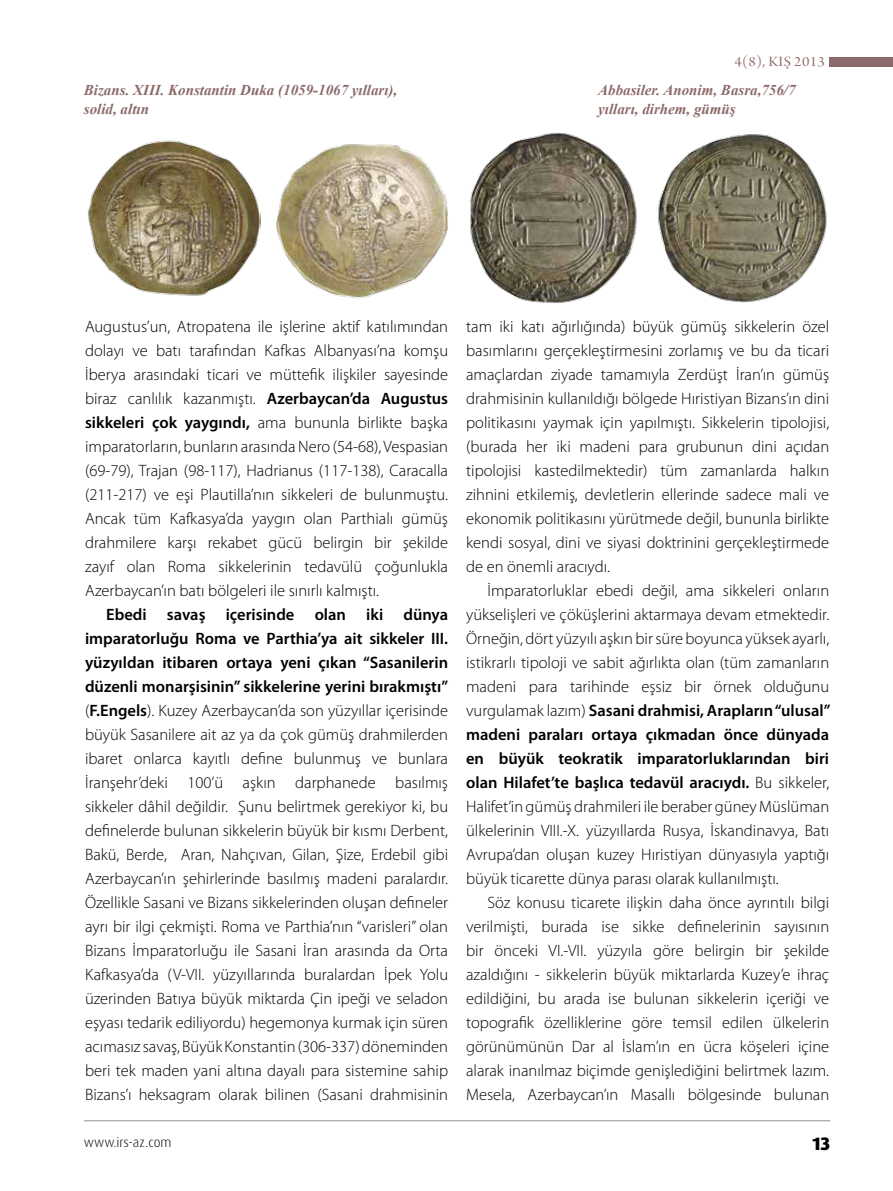
<style>
.page{position:relative;width:893px;height:1191px;background:#fff}
.page>*{position:absolute;margin:0;border:0;box-sizing:border-box;transform-origin:0 0}
.t1{font:800 18px "Dax Pro";color:#000}
.t2{font:300 16.5px/24px "Myriad Pro";color:#000;text-align:justify}
.t3{font:italic 700 15px/18px "Times New Roman";color:#8d6a69}
.t4{font:15px "Arno Pro Display";letter-spacing:.02em;color:#8d6a69;scale:1.1 1}
.t5{font:300 13.5px "Dax Pro";color:#000}
.s1{font-weight:600}
</style>
<div class="page">
<hr style="left:84px;top:1120px;width:746px;height:1px;background:#909090">
<img style="left:470px;top:132px;width:167px;height:171px">
<img style="left:657px;top:134px;width:170px;height:169px">
<img style="left:276px;top:144px;width:172px;height:155px">
<img style="left:87px;top:140px;width:174px;height:156px">
<div style="left:829px;top:57px;width:64px;height:9px;background:#8d6a69"></div>
<p class="t3" style="left:84px;top:81px;width:315px">Bizans. XIII. Konstantin Duka (1059-1067 yılları), solid, altın</p>
<p class="t4" style="left:734px;top:53px;width:84px">4(8), KIŞ 2013</p>
<p class="t3" style="left:598px;top:81px;width:199px">Abbasiler. Anonim, Basra,756/7 yılları, dirhem, gümüş</p>
<p class="t2" style="left:85px;top:314px;width:365px">Augustus’un, Atropatena ile işlerine aktif katılımından dolayı ve batı tarafından Kafkas Albanyası’na komşu İberya arasındaki ticari ve müttefik ilişkiler sayesinde biraz canlılık kazanmıştı. <span class="s1">Azerbaycan’da Augustus sikkeleri çok yaygındı,</span> ama bununla birlikte başka imparatorların, bunların arasında Nero (54-68), Vespasian (69-79), Trajan (98-117), Hadrianus (117-138), Caracalla (211-217) ve eşi Plautilla’nın sikkeleri de bulunmuştu.<br>Ancak tüm Kafkasya’da yaygın olan Parthialı gümüş drahmilere karşı rekabet gücü belirgin bir şekilde zayıf olan Roma sikkelerinin tedavülü çoğunlukla Azerbaycan’ın batı bölgeleri ile sınırlı kalmıştı.</p>
<p class="t2" style="left:85px;top:602px;width:365px;text-indent:21px"><span class="s1">Ebedi savaş içerisinde olan iki dünya imparatorluğu Roma ve Parthia’ya ait sikkeler III. yüzyıldan itibaren ortaya yeni çıkan “Sasanilerin düzenli monarşisinin” sikkelerine yerini bırakmıştı” </span>(<span class="s1">F.Engels</span>). Kuzey Azerbaycan’da son yüzyıllar içerisinde büyük Sasanilere ait az ya da çok gümüş drahmilerden ibaret onlarca kayıtlı define bulunmuş ve bunlara İranşehr’deki 100’ü aşkın darphanede basılmış sikkeler dâhil değildir. Şunu belirtmek gerekiyor ki, bu definelerde bulunan sikkelerin büyük bir kısmı Derbent, Bakü, Berde, Aran, Nahçıvan, Gilan, Şize, Erdebil gibi Azerbaycan’ın şehirlerinde basılmış madeni paralardır.<br>Özellikle Sasani ve Bizans sikkelerinden oluşan defineler ayrı bir ilgi çekmişti. Roma ve Parthia’nın “varisleri” olan Bizans İmparatorluğu ile Sasani İran arasında da Orta Kafkasya’da (V-VII. yüzyıllarında buralardan İpek Yolu üzerinden Batıya büyük miktarda Çin ipeği ve seladon eşyası tedarik ediliyordu) hegemonya kurmak için süren acımasız savaş, Büyük Konstantin (306-337) döneminden beri tek maden yani altına dayalı para sistemine sahip Bizans’ı heksagram olarak bilinen (Sasani drahmisinin</p>
<p class="t2" style="left:466px;top:315px;width:365px">tam iki katı ağırlığında) büyük gümüş sikkelerin özel basımlarını gerçekleştirmesini zorlamış ve bu da ticari amaçlardan ziyade tamamıyla Zerdüşt İran’ın gümüş drahmisinin kullanıldığı bölgede H ıristiyan Bizans’ın dini politikasını yaymak için yapılmıştı. Sikkelerin tipolojisi, (burada her iki madeni para grubunun dini açıdan tipolojisi kastedilmektedir) tüm zamanlarda halkın zihnini etkilemiş, devletlerin ellerinde sadece mali ve ekonomik politikasını yürütmede değil, bununla birlikte kendi sosyal, dini ve siyasi doktrinini gerçekleştirmede de en önemli aracıydı.</p>
<p class="t2" style="left:466px;top:579px;width:366px;text-indent:21px">İmparatorluklar ebedi değil, ama sikkeleri onların yükselişleri ve çöküşlerini aktarmaya devam etmektedir.<br>Örneğin, dört yüzyılı aşkın bir süre boyunca yüksek ayarlı, istikrarlı tipoloji ve sabit ağırlıkta olan (tüm zamanların madeni para tarihinde eşsiz bir örnek olduğunu vurgulamak lazım) <span class="s1">Sasani drahmisi, Arapların “ulusal” madeni paraları ortaya çıkmadan önce dünyada en büyük teokratik imparatorluklarından biri olan Hilafet’te başlıca tedavül aracıydı.</span> Bu sikkeler, Halifet’in gümüş drahmileri ile beraber güney Müslüman ülkelerinin VIII.-X. yüzyıllarda Rusya, İskandinavya, Batı Avrupa’dan oluşan kuzey H ıristiyan dünyasıyla yaptığı büyük ticarette dünya parası olarak kullanılmıştı.</p>
<p class="t2" style="left:466px;top:891px;width:365px;text-indent:21px">Söz konusu ticarete ilişkin daha önce ayrıntılı bilgi verilmişti, burada ise sikke definelerinin sayısının bir önceki VI.-VII. yüzyıla göre belirgin bir şekilde azaldığını - sikkelerin büyük miktarlarda Kuzey’e ihraç edildiğini, bu arada ise bulunan sikkelerin içeriği ve topografik özelliklerine göre temsil edilen ülkelerin görünümünün Dar al İslam’ın en ücra köşeleri içine alarak inanılmaz biçimde genişlediğini belirtmek lazım.<br>Mesela, Azerbaycan’ın Masallı bölgesinde bulunan</p>
<p class="t5" style="left:84px;top:1133px;width:89px">www.irs-az.com</p>
<p class="t1" style="left:812px;top:1131px;width:19px">13</p>
</div>
